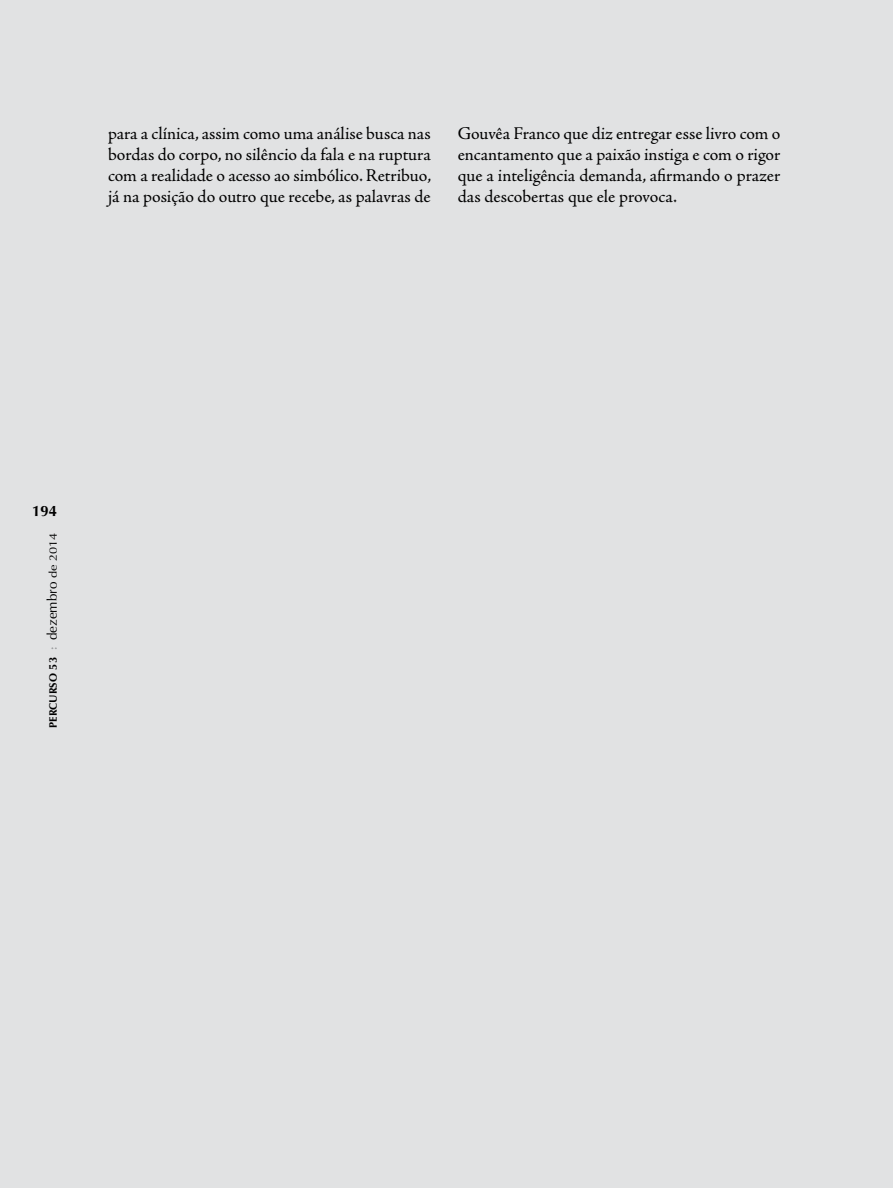
<style>
.page{position:relative;width:893px;height:1188px;background:#e1e2e3}
.page>*{position:absolute;margin:0;border:0;box-sizing:border-box;transform-origin:0 0}
.t1{font:18px/21.1px "Adobe Jenson Pro";color:#000;text-align:justify}
.t2{font:700 15px "Optima LT Std";color:#000}
.t3{font:10.8px "Optima LT Std Bold SC800";color:#000}
.s1{font-size:11.25px}
.s2{font-family:"Adobe Jenson Pro";font-size:13.5px;color:#929496}
.s3{font-family:"Optima LT Std";font-size:13.5px}
.s4{font-family:"Optima LT Std"}
</style>
<div class="page">
<p class="t1" style="left:108px;top:123px;width:325px">para a clínica, assim como uma análise busca nas bordas do corpo, no silêncio da fala e na ruptura com a realidade o acesso ao simbólico. Retribuo, já na posição do outro que recebe, as palavras de</p>
<p class="t1" style="left:458px;top:123px;width:324px">Gouvêa Franco que diz entregar esse livro com o encantamento que a paixão instiga e com o rigor que a inteligência demanda, afirmando o prazer das descobertas que ele provoca.</p>
<p class="t2" style="left:32px;top:502px;width:27px">194</p>
<p class="t3" style="left:47px;top:728px;width:197px;rotate:-90deg">percurso <span class="s1">53</span> <span class="s2">:</span> <span class="s3">dezembro</span> <span class="s4">de 2014</span></p>
</div>
